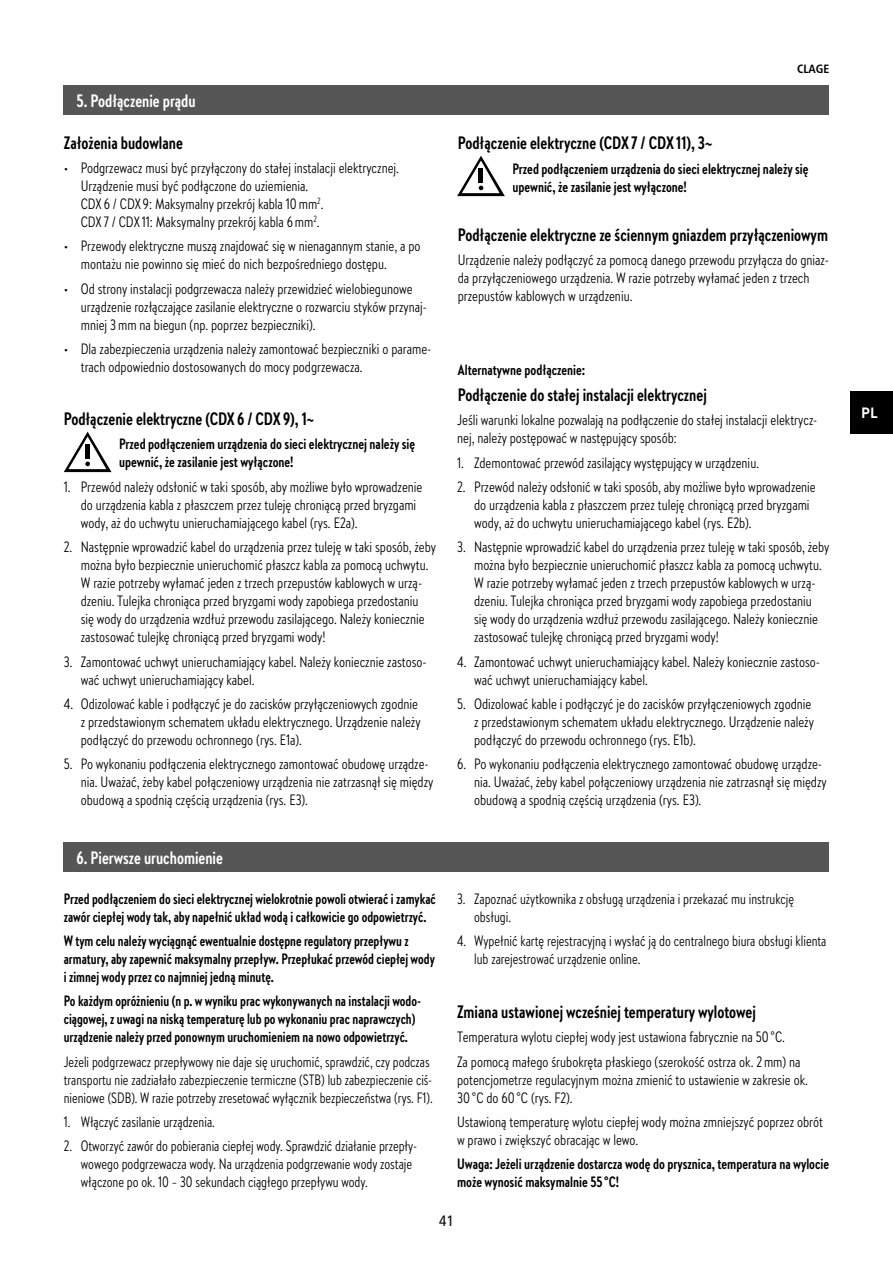
<style>
.page{position:relative;width:893px;height:1263px;background:#fff}
.page>*{position:absolute;margin:0;border:0;box-sizing:border-box;transform-origin:0 0}
.t1{font:700 18px "Brandon Text Cond";color:#000}
.t2{font:700 18px "Brandon Text Cond";color:#fff}
.t3{font:15px/18px "Brandon Text Cond";color:#000}
.t4{font:700 15px/18px "Brandon Text Cond";color:#000}
.t5{font:15px/18px "Brandon Text Cond";color:#000;scale:.96 1}
.t6{font:700 15px "Brandon Text";color:#fff}
.t7{font:condensed 15px "Frutiger Neue LTW1 G";color:#000}
.t8{font:700 condensed 12px "Frutiger Neue LTW1 G";color:#000}
</style>
<div class="page">
<div style="left:850px;top:391px;width:43px;height:43px;background:#000"></div>
<div style="left:64px;top:85px;width:765px;height:30px;background:#565656"></div>
<div style="left:64px;top:842px;width:765px;height:30px;background:#565656"></div>
<svg style="left:64px;top:432px;width:48px;height:40px"></svg>
<svg style="left:457px;top:156px;width:48px;height:40px"></svg>
<p class="t2" style="left:77px;top:89px;width:121px">5. Podłączenie prądu</p>
<p class="t1" style="left:64px;top:130px;width:121px">Założenia budowlane</p>
<p class="t3" style="left:81px;top:158px;width:320px;text-indent:-17px">• Podgrzewacz musi być przyłączony do stałej instalacji elektrycznej.<br>Urządzenie musi być podłączone do uziemienia.<br>CDX 6 / CDX 9: Maksymalny przekrój kabla 10mm<sup>2</sup>.<br>CDX 7 / CDX 11: Maksymalny przekrój kabla 6mm<sup>2</sup>.</p>
<p class="t3" style="left:81px;top:237px;width:341px;text-indent:-17px">• Przewody elektryczne muszą znajdować się w nienagannym stanie, a po montażu nie powinno się mieć do nich bezpośredniego dostępu.</p>
<p class="t3" style="left:81px;top:279px;width:348px;text-indent:-17px">• Od strony instalacji podgrzewacza należy przewidzieć wielobiegunowe urządzenie rozłączające zasilanie elektryczne o rozwarciu styków przynaj&shy;mniej 3mm na biegun (np. poprzez bezpieczniki).</p>
<p class="t3" style="left:81px;top:339px;width:352px;text-indent:-17px">• Dla zabezpieczenia urządzenia należy zamontować bezpieczniki o parame&shy;trach odpowiednio dostosowanych do mocy podgrzewacza.</p>
<p class="t1" style="left:64px;top:407px;width:252px">Podłączenie elektryczne (CDX 6 / CDX 9), 1~</p>
<p class="t4" style="left:119px;top:435px;width:298px">Przed podłączeniem urządzenia do sieci elektrycznej należy się upewnić, że zasilanie jest wyłączone!</p>
<p class="t3" style="left:81px;top:477px;width:343px;text-indent:-17px">1. Przewód należy odsłonić w taki sposób, aby możliwe było wprowadzenie do urządzenia kabla z płaszczem przez tuleję chroniącą przed bryzgami wody, aż do uchwytu unieruchamiającego kabel (rys. E2a).</p>
<p class="t3" style="left:81px;top:538px;width:357px;text-indent:-17px">2. Następnie wprowadzić kabel do urządzenia przez tuleję w taki sposób, żeby można było bezpiecznie unieruchomić płaszcz kabla za pomocą uchwytu.<br>W razie potrzeby wyłamać jeden z trzech przepustów kablowych w urzą&shy;dzeniu. Tulejka chroniąca przed bryzgami wody zapobiega przedostaniu<br>się wody do urządzenia wzdłuż przewodu zasilającego. Należy koniecznie zastosować tulejkę chroniącą przed bryzgami wody!</p>
<p class="t3" style="left:81px;top:652px;width:347px;text-indent:-17px">3. Zamontować uchwyt unieruchamiający kabel. Należy koniecznie zastoso&shy;wać uchwyt unieruchamiający kabel.</p>
<p class="t3" style="left:81px;top:694px;width:341px;text-indent:-17px">4. Odizolować kable i podłączyć je do zacisków przyłączeniowych zgodnie z przedstawionym schematem układu elektrycznego. Urządzenie należy podłączyć do przewodu ochronnego (rys. E1a).</p>
<p class="t3" style="left:81px;top:755px;width:354px;text-indent:-17px">5. Po wykonaniu podłączenia elektrycznego zamontować obudowę urządze&shy;nia. Uważać, żeby kabel połączeniowy urządzenia nie zatrzasnął się między obudową a spodnią częścią urządzenia (rys. E3).</p>
<p class="t2" style="left:77px;top:845px;width:148px">6. Pierwsze uruchomienie</p>
<p class="t4" style="left:64px;top:889px;width:374px">Przed podłączeniem do sieci elektrycznej wielokrotnie powoli otwierać i zamykać zawór ciepłej wody tak, aby napełnić układ wodą i całkowicie go odpowietrzyć.</p>
<p class="t4" style="left:64px;top:931px;width:373px">W tym celu należy wyciągnąć ewentualnie dostępne regulatory przepływu z armatury, aby zapewnić maksymalny przepływ. Przepłukać przewód ciepłej wody i zimnej wody przez co najmniej jedną minutę.</p>
<p class="t4" style="left:64px;top:991px;width:359px">Po każdym opróżnieniu (n p. w wyniku prac wykonywanych na instalacji wodo&shy;ciągowej, z uwagi na niską temperaturę lub po wykonaniu prac naprawczych) urządzenie należy przed ponownym uruchomieniem na nowo odpowietrzyć.</p>
<p class="t5" style="left:64px;top:1052px;width:386px">Jeżeli podgrzewacz przepływowy nie daje się uruchomić, sprawdzić, czy podczas transportu nie zadziałało zabezpieczenie termiczne (STB) lub zabezpieczenie ciś&shy;nieniowe (SDB). W razie potrzeby zresetować wyłącznik bezpieczeństwa (rys. F1).</p>
<p class="t3" style="left:64px;top:1112px;width:153px">1. Włączyć zasilanie urządzenia.</p>
<p class="t3" style="left:81px;top:1137px;width:338px;text-indent:-17px">2. Otworzyć zawór do pobierania ciepłej wody. Sprawdzić działanie przepły&shy;wowego podgrzewacza wody. Na urządzenia podgrzewanie wody zostaje włączone po ok. 10 – 30 sekundach ciągłego przepływu wody.</p>
<p class="t8" style="left:797px;top:62px;width:34px">CLAGE</p>
<p class="t1" style="left:458px;top:131px;width:256px">Podłączenie elektryczne (CDX 7 / CDX 11), 3~</p>
<p class="t4" style="left:512px;top:159px;width:298px">Przed podłączeniem urządzenia do sieci elektrycznej należy się upewnić, że zasilanie jest wyłączone!</p>
<p class="t1" style="left:458px;top:222px;width:372px">Podłączenie elektryczne ze ściennym gniazdem przyłączeniowym</p>
<p class="t3" style="left:458px;top:250px;width:373px">Urządzenie należy podłączyć za pomocą danego przewodu przyłącza do gniaz&shy;da przyłączeniowego urządzenia. W razie potrzeby wyłamać jeden z trzech przepustów kablowych w urządzeniu.</p>
<p class="t4" style="left:458px;top:360px;width:129px">Alternatywne podłączenie:</p>
<p class="t1" style="left:458px;top:382px;width:250px">Podłączenie do stałej instalacji elektrycznej</p>
<p class="t3" style="left:457px;top:410px;width:362px">Jeśli warunki lokalne pozwalają na podłączenie do stałej instalacji elektrycz&shy;nej, należy postępować w następujący sposób:</p>
<p class="t3" style="left:457px;top:453px;width:303px">1. Zdemontować przewód zasilający występujący w urządzeniu.</p>
<p class="t3" style="left:474px;top:477px;width:343px;text-indent:-17px">2. Przewód należy odsłonić w taki sposób, aby możliwe było wprowadzenie do urządzenia kabla z płaszczem przez tuleję chroniącą przed bryzgami wody, aż do uchwytu unieruchamiającego kabel (rys. E2b).</p>
<p class="t3" style="left:474px;top:538px;width:357px;text-indent:-17px">3. Następnie wprowadzić kabel do urządzenia przez tuleję w taki sposób, żeby można było bezpiecznie unieruchomić płaszcz kabla za pomocą uchwytu.<br>W razie potrzeby wyłamać jeden z trzech przepustów kablowych w urzą&shy;dzeniu. Tulejka chroniąca przed bryzgami wody zapobiega przedostaniu<br>się wody do urządzenia wzdłuż przewodu zasilającego. Należy koniecznie zastosować tulejkę chroniącą przed bryzgami wody!</p>
<p class="t3" style="left:474px;top:652px;width:347px;text-indent:-17px">4. Zamontować uchwyt unieruchamiający kabel. Należy koniecznie zastoso&shy;wać uchwyt unieruchamiający kabel.</p>
<p class="t3" style="left:474px;top:694px;width:341px;text-indent:-17px">5. Odizolować kable i podłączyć je do zacisków przyłączeniowych zgodnie z przedstawionym schematem układu elektrycznego. Urządzenie należy podłączyć do przewodu ochronnego (rys. E1b).</p>
<p class="t3" style="left:474px;top:755px;width:354px;text-indent:-17px">6. Po wykonaniu podłączenia elektrycznego zamontować obudowę urządze&shy;nia. Uważać, żeby kabel połączeniowy urządzenia nie zatrzasnął się między obudową a spodnią częścią urządzenia (rys. E3).</p>
<p class="t3" style="left:474px;top:889px;width:322px;text-indent:-17px">3. Zapoznać użytkownika z obsługą urządzenia i przekazać mu instrukcję obsługi.</p>
<p class="t3" style="left:474px;top:931px;width:354px;text-indent:-17px">4. Wypełnić kartę rejestracyjną i wysłać ją do centralnego biura obsługi klienta lub zarejestrować urządzenie online.</p>
<p class="t1" style="left:457px;top:999px;width:300px">Zmiana ustawionej wcześniej temperatury wylotowej</p>
<p class="t3" style="left:457px;top:1024px;width:345px;line-height:24.3px">Temperatura wylotu ciepłej wody jest ustawiona fabrycznie na 50 °C.<br>Za pomocą małego śrubokręta płaskiego (szerokość ostrza ok. 2mm) na</p>
<p class="t3" style="left:457px;top:1070px;width:352px">potencjometrze regulacyjnym można zmienić to ustawienie w zakresie ok.<br>30 °C do 60 °C (rys. F2).</p>
<p class="t3" style="left:457px;top:1112px;width:367px">Ustawioną temperaturę wylotu ciepłej wody można zmniejszyć poprzez obrót w prawo i zwiększyć obracając w lewo.</p>
<p class="t4" style="left:457px;top:1155px;width:374px">Uwaga: Jeżeli urządzenie dostarcza wodę do prysznica, temperatura na wylocie może wynosić maksymalnie 55 °C!</p>
<p class="t7" style="left:439px;top:1212px;width:16px">41</p>
<p class="t6" style="left:861px;top:402px;width:18px">PL</p>
</div>
